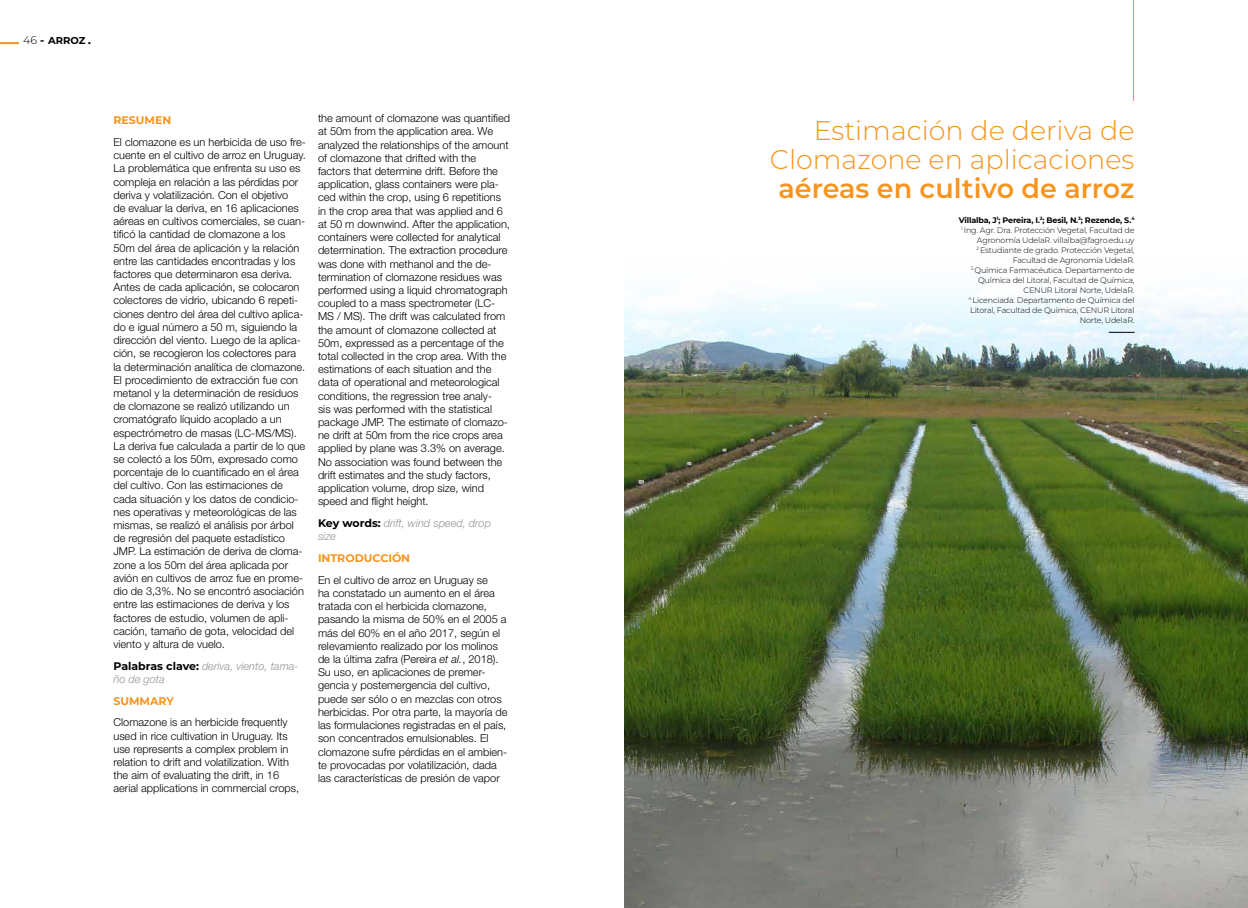
<style>
.page{position:relative;width:1248px;height:908px;background:#fff}
.page>*{position:absolute;margin:0;border:0;box-sizing:border-box;transform-origin:0 0}
.t1{font:300 27px/29px "Montserrat";color:#f7941e;text-align:right}
.t2{font:600 27px "Montserrat";color:#f7941e}
.t3{font:300 11px/13.2px "Helvetica Neue";color:#000}
.t4{font:italic 300 11px/13.2px "Helvetica Neue";color:#939598}
.t5{font:700 11px "Montserrat";color:#f7941e}
.t6{font:700 10px "Montserrat";color:#000}
.t7{font:300 8px/10px "Montserrat";letter-spacing:-.02em;color:#000;text-align:right}
.s1{font-weight:300;font-size:11px}
.s2{font-size:11px}
.s3{font-family:"Montserrat";font-weight:700;font-style:normal;color:#000}
.s4{font-style:italic}
.s5{font-weight:700}
</style>
<div class="page">
<svg style="left:0;top:42px;width:19px;height:2px"></svg>
<hr style="left:1132px;top:0;width:1px;height:101px;background:#f7941e">
<img style="left:624px;top:290px;width:623px;height:617px">
<svg style="left:1108px;top:331px;width:26px;height:1px"></svg>
<p class="t6" style="left:23px;top:33px;width:64px"><span class="s1">46</span> <span class="s2">-</span> ARROZ</p>
<p class="t5" style="left:113px;top:112px;width:59px">RESUMEN</p>
<p class="t3" style="left:113px;top:135px;width:194px">El clomazone es un herbicida de uso fre&shy;cuente en el cultivo de arroz en Uruguay.<br>La problemática que enfrenta su uso es compleja en relación a las pérdidas por deriva y volatilización. Con el objetivo<br>de evaluar la deriva, en 16 aplicaciones aéreas en cultivos comerciales, se cuan&shy;tificó la cantidad de clomazone a los 50m del área de aplicación y la relación entre las cantidades encontradas y los factores que determinaron esa deriva.<br>Antes de cada aplicación, se colocaron colectores de vidrio, ubicando 6 repeti&shy;ciones dentro del área del cultivo aplica&shy;do e igual número a 50 m, siguiendo la dirección del viento. Luego de la aplica&shy;ción, se recogieron los colectores para la determinación analítica de clomazone.<br>El procedimiento de extracción fue con metanol y la determinación de residuos de clomazone se realizó utilizando un cromatógrafo líquido acoplado a un espectrómetro de masas (LC-MS/MS).<br>La deriva fue calculada a partir de lo que se colectó a los 50m, expresado como porcentaje de lo cuantificado en el área del cultivo. Con las estimaciones de cada situación y los datos de condicio&shy;nes operativas y meteorológicas de las mismas, se realizó el análisis por árbol de regresión del paquete estadístico JMP. La estimación de deriva de cloma&shy;zone a los 50m del área aplicada por avión en cultivos de arroz fue en prome&shy;dio de 3,3%. No se encontró asociación entre las estimaciones de deriva y los factores de estudio, volumen de apli&shy;cación, tamaño de gota, velocidad del viento y altura de vuelo.</p>
<p class="t4" style="left:113px;top:658px;width:187px"><span class="s3">Palabras clave:</span> deriva, viento, tama&shy;ño de gota</p>
<p class="t5" style="left:113px;top:692px;width:62px">SUMMARY</p>
<p class="t3" style="left:113px;top:715px;width:187px">Clomazone is an herbicide frequently used in rice cultivation in Uruguay. Its use represents a complex problem in relation to drift and volatilization. With the aim of evaluating the drift, in 16 aerial applications in commercial crops,</p>
<p class="t3" style="left:318px;top:111px;width:193px">the amount of clomazone was quantified at 50m from the application area. We analyzed the relationships of the amount of clomazone that drifted with the factors that determine drift. Before the application, glass containers were pla&shy;ced within the crop, using 6 repetitions in the crop area that was applied and 6 at 50 m downwind. After the application, containers were collected for analytical determination. The extraction procedure was done with methanol and the de&shy;termination of clomazone residues was performed using a liquid chromatograph coupled to a mass spectrometer (LC-MS / MS). The drift was calculated from the amount of clomazone collected at 50m, expressed as a percentage of the total collected in the crop area. With the estimations of each situation and the data of operational and meteorological conditions, the regression tree analy-<br>sis was performed with the statistical package JMP. The estimate of clomazo&shy;ne drift at 50m from the rice crops area applied by plane was 3.3% on average.<br>No association was found between the drift estimates and the study factors, application volume, drop size, wind speed and flight height.</p>
<p class="t4" style="left:318px;top:516px;width:174px"><span class="s3">Key words:</span> drift, wind speed, drop size</p>
<p class="t5" style="left:318px;top:550px;width:94px">INTRODUCCIÓN</p>
<p class="t3" style="left:318px;top:572px;width:191px">En el cultivo de arroz en Uruguay se<br>ha constatado un aumento en el área tratada con el herbicida clomazone, pasando la misma de 50% en el 2005 a más del 60% en el año 2017, según el relevamiento realizado por los molinos de la última zafra (Pereira <span class="s4">et al.</span>, 2018).<br>Su uso, en aplicaciones de premer&shy;gencia y postemergencia del cultivo, puede ser sólo o en mezclas con otros herbicidas. Por otra parte, la mayoría de las formulaciones registradas en el país, son concentrados emulsionables. El clomazone sufre pérdidas en el ambien&shy;te provocadas por volatilización, dada las características de presión de vapor</p>
<h1 class="t1" style="left:769px;top:115px;width:366px">Estimación de deriva de<br>Clomazone en aplicaciones</h1>
<h1 class="t2" style="left:778px;top:169px;width:357px">aéreas en cultivo de arroz</h1>
<p class="t7" style="left:958px;top:214px;width:177px"><span class="s5">Villalba, J</span><sup>1</sup><span class="s5">; Pereira, I.</span><sup>2</sup><span class="s5">; Besil, N.</span><sup>3</sup><span class="s5">; Rezende, S.</span><sup>4<br></sup><sup>1</sup> Ing. Agr. Dra. Protección Vegetal, Facultad de Agronomía UdelaR. villalba@fagro.edu.uy<br><sup>2</sup> Estudiante de grado. Protección Vegetal, Facultad de Agronomía UdelaR.<br><sup>3</sup> Química Farmacéutica. Departamento de Química del Litoral, Facultad de Química, CENUR Litoral Norte, UdelaR.<br><sup>4</sup> Licenciada. Departamento de Química del Litoral, Facultad de Química, CENUR Litoral Norte, UdelaR.</p>
</div>
